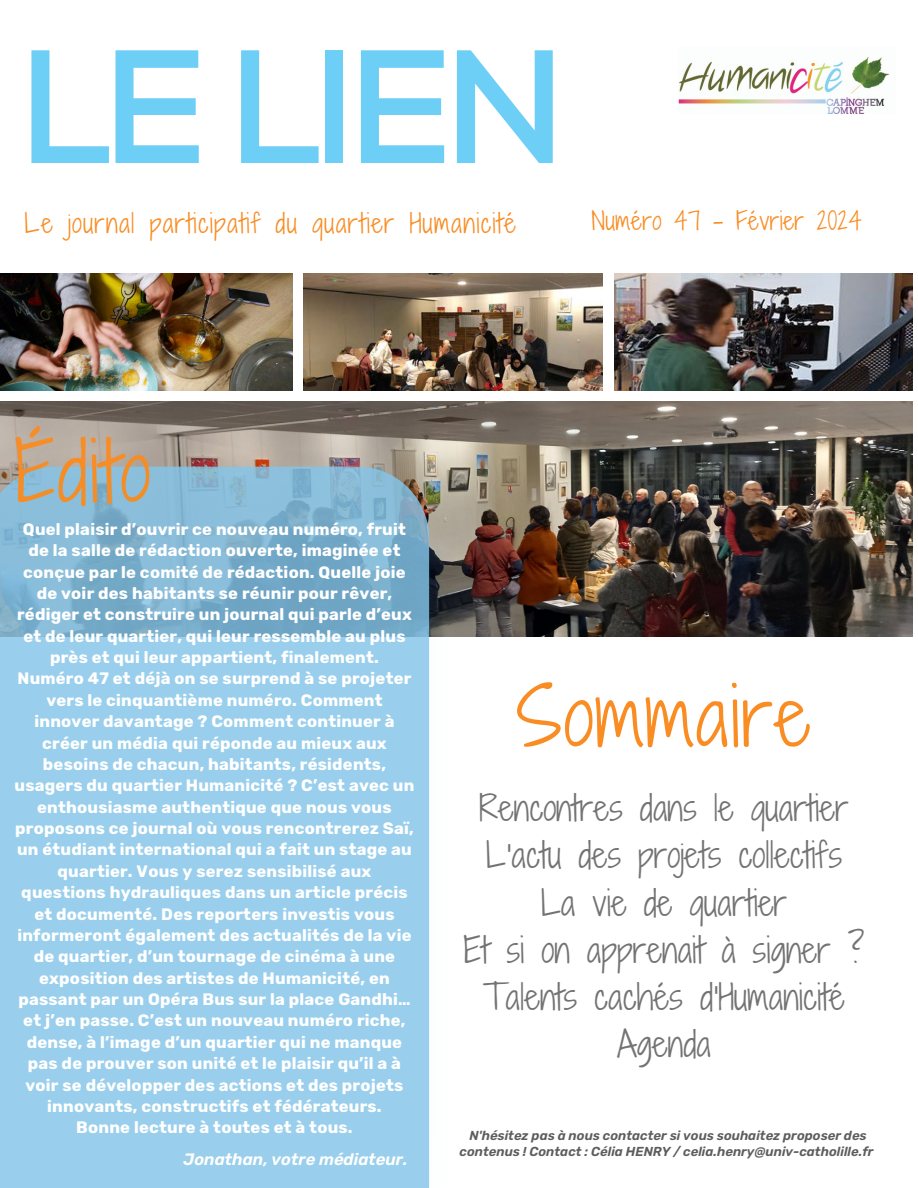
<style>
.page{position:relative;width:918px;height:1188px;background:#fff}
.page>*{position:absolute;margin:0;border:0;box-sizing:border-box;transform-origin:0 0}
.t1{font:700 161.1px "Nexa";letter-spacing:-.065em;color:#6ecff6}
.t2{font:78.75px "Shadows Into Light Two";letter-spacing:.02em;color:#f98c22}
.t3{font:78px "Shadows Into Light Two";letter-spacing:.02em;color:#f98c22}
.t4{font:33.75px/47.2px "Shadows Into Light Two";letter-spacing:.005em;color:#737373;text-align:center}
.t5{font:25.5px "Shadows Into Light Two";letter-spacing:.05em;color:#f98c22}
.t6{font:24px "Shadows Into Light Two";letter-spacing:.015em;color:#f98c22}
.t7{font:700 16.5px/21.3px "Rubik";letter-spacing:.015em;color:#fff;text-align:center}
.t8{font:italic 600 16.5px "Rubik";color:#fff}
.t9{font:italic 600 13.05px/16.2px "Rubik";color:#161616;text-align:center}
</style>
<div class="page">
<img style="left:0;top:402px;width:912px;height:235px">
<img style="left:0;top:273px;width:292px;height:117px">
<img style="left:304px;top:273px;width:299px;height:117px">
<img style="left:614px;top:273px;width:298px;height:117px">
<img style="left:678px;top:56px;width:212px;height:58px">
<img style="left:0;top:462px;width:453px;height:726px">
<svg style="left:0;top:467px;width:429px;height:721px;background:#92c8e4"></svg>
<p class="t1" style="left:17px;top:12px;width:551px">LE LIEN</p>
<h2 class="t5" style="left:25px;top:204px;width:493px">Le journal participatif du quartier Humanicité</h2>
<h4 class="t6" style="left:592px;top:203px;width:272px">Numéro 47 - Février 2024</h4>
<h2 class="t2" style="left:14px;top:414px;width:138px">Édito</h2>
<h5 class="t7" style="left:15px;top:518px;width:401px">Quel plaisir d’ouvrir ce nouveau numéro, fruit de la salle de rédaction ouverte, imaginée et conçue par le comité de rédaction. Quelle joie de voir des habitants se réunir pour rêver, rédiger et construire un journal qui parle d’eux et de leur quartier, qui leur ressemble au plus près et qui leur appartient, finalement.<br>Numéro 47 et déjà on se surprend à se projeter vers le cinquantième numéro. Comment innover davantage ? Comment continuer à créer un média qui réponde au mieux aux besoins de chacun, habitants, résidents, usagers du quartier Humanicité ? C’est avec un enthousiasme authentique que nous vous proposons ce journal où vous rencontrerez Saï, un étudiant international qui a fait un stage au quartier. Vous y serez sensibilisé aux questions hydrauliques dans un article précis et documenté. Des reporters investis vous informeront également des actualités de la vie de quartier, d’un tournage de cinéma à une exposition des artistes de Humanicité, en passant par un Opéra Bus sur la place Gandhi… et j’en passe. C’est un nouveau numéro riche, dense, à l’image d’un quartier qui ne manque pas de prouver son unité et le plaisir qu’il a à voir se développer des actions et des projets innovants, constructifs et fédérateurs.<br>Bonne lecture à toutes et à tous.</h5>
<h5 class="t8" style="left:184px;top:1149px;width:226px">Jonathan, votre médiateur.</h5>
<h4 class="t3" style="left:516px;top:660px;width:296px">Sommaire</h4>
<p class="t4" style="left:463px;top:784px;width:403px">Rencontres dans le quartier<br>L'actu des projets collectifs<br>La vie de quartier<br>Et si on apprenait à signer ?<br>Talents cachés d'Humanicité<br>Agenda</p>
<p class="t9" style="left:460px;top:1127px;width:416px">N'hésitez pas à nous contacter si vous souhaitez proposer des contenus ! Contact : Célia HENRY / celia.henry@univ-catholille.fr</p>
</div>
